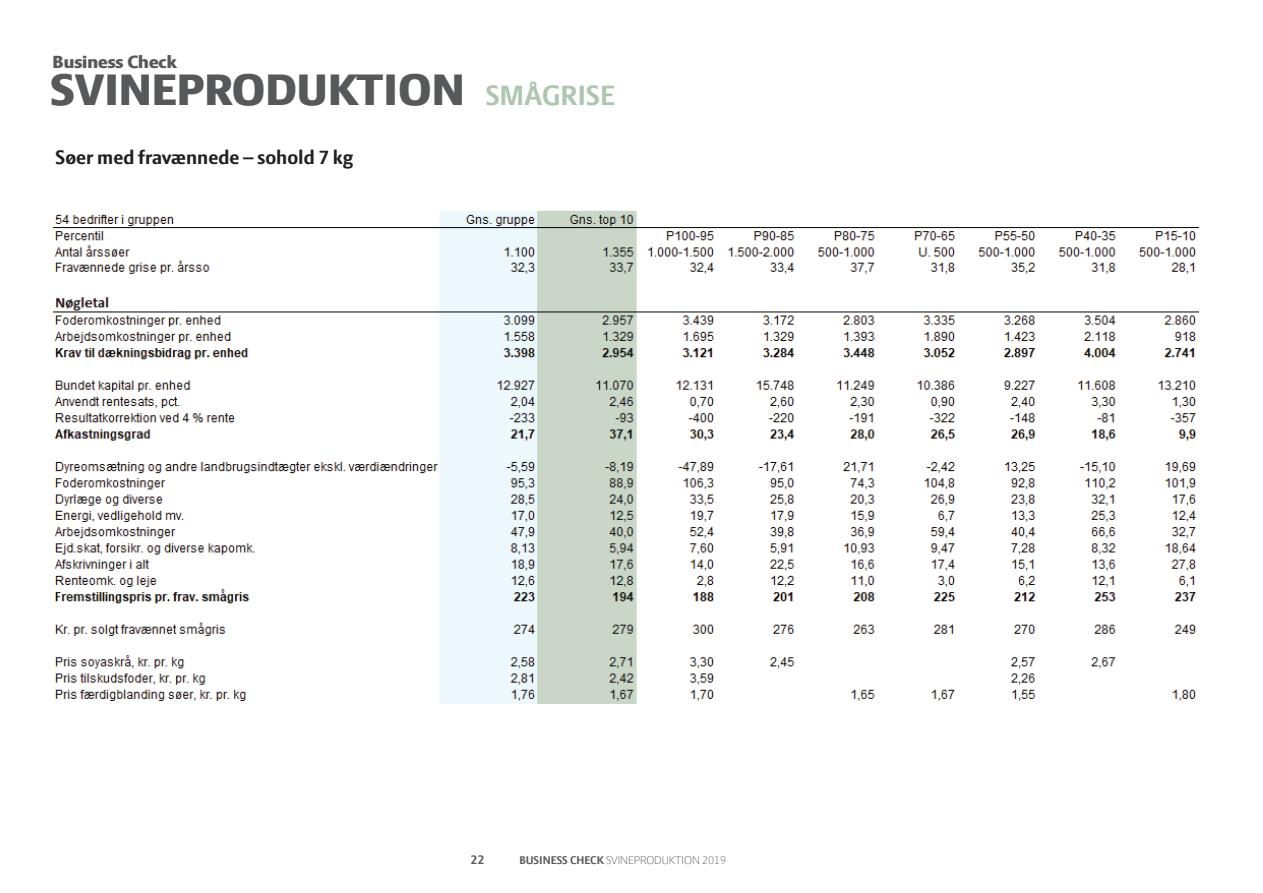
<style>
.page{position:relative;width:1263px;height:893px;background:#fff}
.page>*{position:absolute;margin:0;border:0;box-sizing:border-box;transform-origin:0 0}
.t1{font:800 47.4px "LF Press Sans";color:#57585a}
.t2{font:700 21px "LF Press Sans";color:#231f20}
.t3{font:800 18.9px "LF Press Sans";color:#57585a}
.t4{font:700 13.5px "LF Press Sans";color:#57585a}
.t5{font:300 12px "LF Press Sans";color:#57585a}
.s1{font-weight:700;font-size:30px;color:#aec5b0}
.s2{font-weight:700}
</style>
<div class="page">
<img style="left:54px;top:214px;width:385px;height:487px">
<img style="left:439px;top:210px;width:759px;height:494px">
<h3 class="t3" style="left:53px;top:51px;width:126px">Business Check</h3>
<h1 class="t1" style="left:51px;top:63px;width:565px">SVINEPRODUKTION <span class="s1">SMÅGRISE</span></h1>
<h2 class="t2" style="left:56px;top:145px;width:299px">Søer med fravænnede – sohold 7 kg</h2>
<p class="t4" style="left:471px;top:852px;width:15px">22</p>
<p class="t5" style="left:520px;top:853px;width:208px"><span class="s2">BUSINESS CHECK</span> SVINEPRODUKTION 2019</p>
</div>
